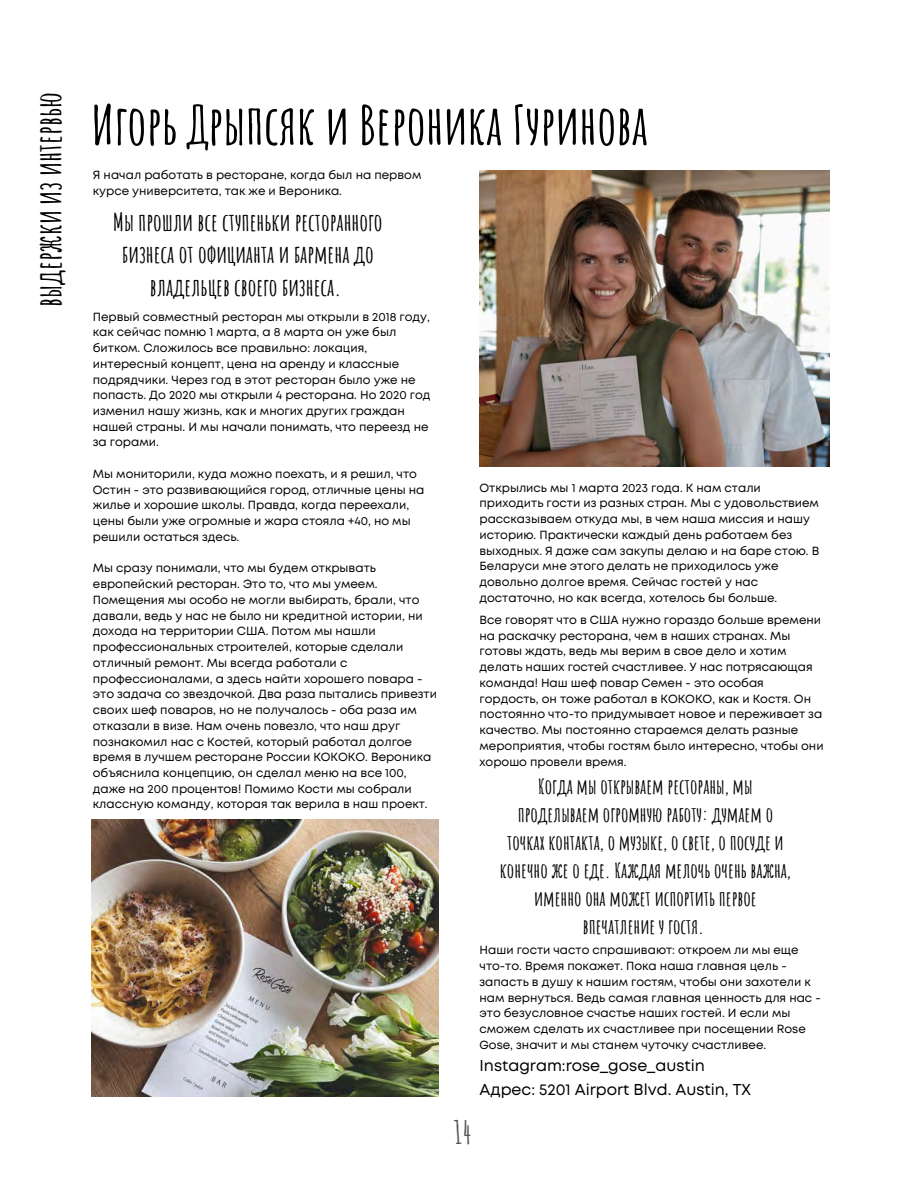
<style>
.page{position:relative;width:918px;height:1188px;background:#fff}
.page>*{position:absolute;margin:0;border:0;box-sizing:border-box;transform-origin:0 0}
.t1{font:700 54px "Amatic SC";color:#000}
.t2{font:700 31.5px "Amatic SC";color:#000}
.t3{font:700 31.5px "Amatic SC";color:#545454}
.t4{font:700 24px/32.7px "Amatic SC";color:#000;text-align:center}
.t5{font:700 20.55px/27.9px "Amatic SC";color:#000;text-align:center}
.t6{font:15.75px "Mont";color:#000}
.t7{font:11.85px/15.8px "Mont";color:#000}
</style>
<div class="page">
<img style="left:92px;top:819px;width:346px;height:277px">
<img style="left:480px;top:170px;width:349px;height:296px">
<p class="t2" style="left:30px;top:307px;width:217px;rotate:-90deg">выдержки из интервью</p>
<p class="t1" style="left:92px;top:90px;width:558px">Игорь Дрыпсяк и Вероника Гуринова</p>
<p class="t7" style="left:93px;top:168px;width:330px">Я начал работать в ресторане, когда был на первом курсе университета, так же и Вероника.</p>
<h5 class="t4" style="left:113px;top:205px;width:271px">Мы прошли все ступеньки ресторанного бизнеса от официанта и бармена до владельцев своего бизнеса.</h5>
<p class="t7" style="left:93px;top:309px;width:339px">Первый совместный ресторан мы открыли в 2018 году, как сейчас помню 1 марта, а 8 марта он уже был битком. Сложилось все правильно: локация, интересный концепт, цена на аренду и классные подрядчики. Через год в этот ресторан было уже не попасть. До 2020 мы открыли 4 ресторана. Но 2020 год изменил нашу жизнь, как и многих других граждан нашей страны. И мы начали понимать, что переезд не за горами.</p>
<p class="t7" style="left:93px;top:467px;width:333px">Мы мониторили, куда можно поехать, и я решил, что Остин - это развивающийся город, отличные цены на жилье и хорошие школы. Правда, когда переехали, цены были уже огромные и жара стояла +40, но мы решили остаться здесь.</p>
<p class="t7" style="left:93px;top:561px;width:346px">Мы сразу понимали, что мы будем открывать европейский ресторан. Это то, что мы умеем.<br>Помещения мы особо не могли выбирать, брали, что давали, ведь у нас не было ни кредитной истории, ни дохода на территории США. Потом мы нашли профессиональных строителей, которые сделали отличный ремонт. Мы всегда работали с профессионалами, а здесь найти хорошего повара - это задача со звездочкой. Два раза пытались привезти своих шеф поваров, но не получалось - оба раза им отказали в визе. Нам очень повезло, что наш друг познакомил нас с Костей, который работал долгое время в лучшем ресторане России КОКОКО. Вероника объяснила концепцию, он сделал меню на все 100, даже на 200 процентов! Помимо Кости мы собрали классную команду, которая так верила в наш проект.</p>
<p class="t3" style="left:454px;top:1112px;width:20px">14</p>
<h4 class="t7" style="left:480px;top:481px;width:341px">Открылись мы 1 марта 2023 года. К нам стали приходить гости из разных стран. Мы с удовольствием рассказываем откуда мы, в чем наша миссия и нашу историю. Практически каждый день работаем без выходных. Я даже сам закупы делаю и на баре стою. В Беларуси мне этого делать не приходилось уже довольно долгое время. Сейчас гостей у нас достаточно, но как всегда, хотелось бы больше.</h4>
<p class="t7" style="left:480px;top:613px;width:346px">Все говорят что в США нужно гораздо больше времени на раскачку ресторана, чем в наших странах. Мы готовы ждать, ведь мы верим в свое дело и хотим делать наших гостей счастливее. У нас потрясающая команда! Наш шеф повар Семен - это особая гордость, он тоже работал в КОКОКО, как и Костя. Он постоянно что-то придумывает новое и переживает за качество. Мы постоянно стараемся делать разные мероприятия, чтобы гостям было интересно, чтобы они хорошо провели время.</p>
<p class="t5" style="left:500px;top:772px;width:293px">Когда мы открываем рестораны, мы проделываем огромную работу: думаем о точках контакта, о музыке, о свете, о посуде и конечно же о еде. Каждая мелочь очень важна, именно она может испортить первое впечатление у гостя.</p>
<h3 class="t7" style="left:480px;top:943px;width:343px">Наши гости часто спрашивают: откроем ли мы еще что-то. Время покажет. Пока наша главная цель - запасть в душу к нашим гостям, чтобы они захотели к нам вернуться. Ведь самая главная ценность для нас - это безусловное счастье наших гостей. И если мы сможем сделать их счастливее при посещении Rose Gose, значит и мы станем чуточку счастливее.</h3>
<h5 class="t6" style="left:480px;top:1060px;width:227px">Instagram:rose_gose_austin</h5>
<p class="t6" style="left:480px;top:1084px;width:273px">Адрес: 5201 Airport Blvd. Austin, TX</p>
</div>
